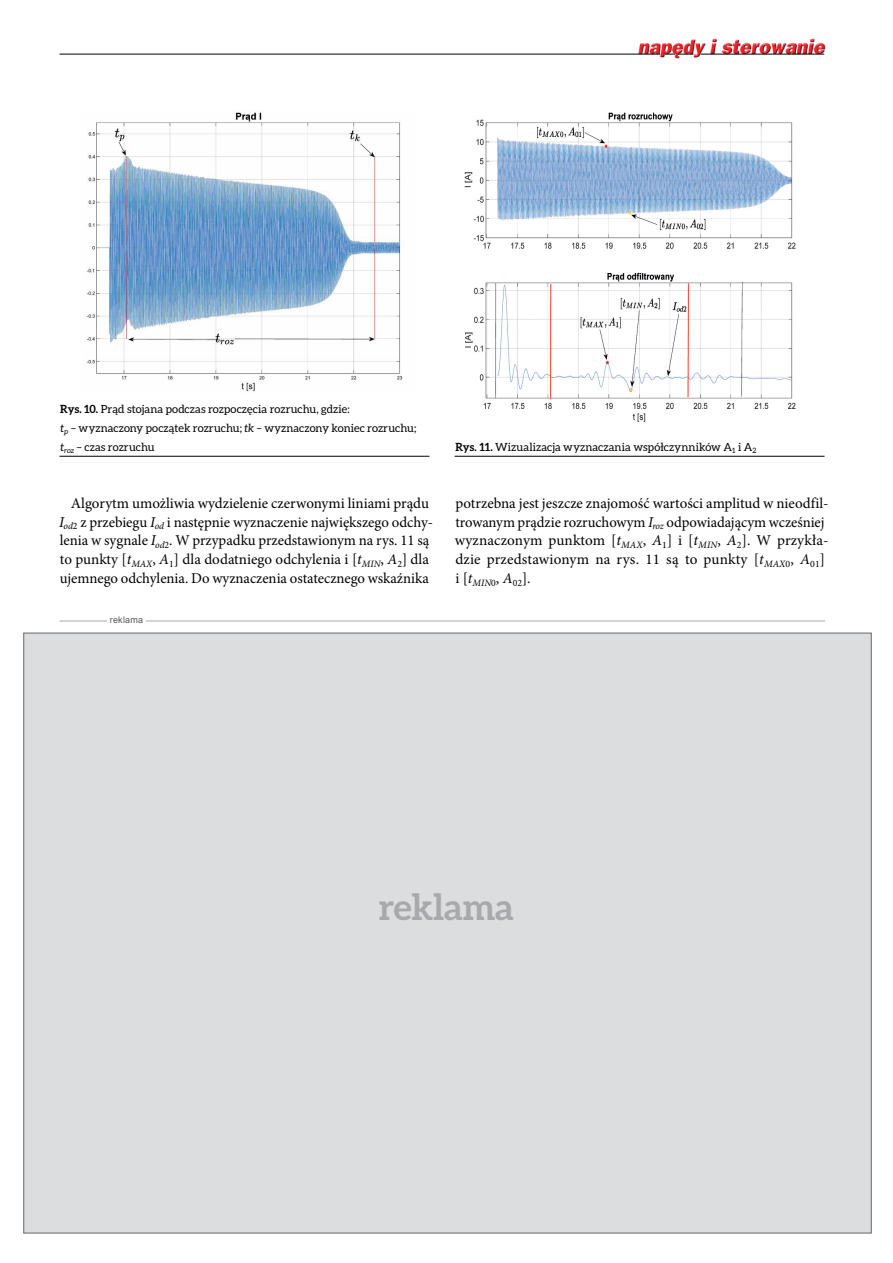
<style>
.page{position:relative;width:893px;height:1263px;background:#fff}
.page>*{position:absolute;margin:0;border:0;box-sizing:border-box;transform-origin:0 0}
.t1{font:700 36px "Aleo";letter-spacing:-.005em;color:#a7a9ac}
.t2{font:15px/18.9px "Minion Pro";color:#000;text-align:center}
.t3{font:11.25px/18.9px "Aleo";letter-spacing:.005em;color:#000}
.t4{font:9px "Arial";letter-spacing:.02em;color:#58595b}
.s1{font-weight:700}
.s2{font-style:italic}
</style>
<div class="page">
<img style="left:636px;top:38px;width:190px;height:21px">
<hr style="left:60px;top:54px;width:600px;height:1px;background:#000">
<svg style="left:665px;top:54px;width:28px;height:1px"></svg>
<hr style="left:700px;top:54px;width:124px;height:1px;background:#000">
<hr style="left:60px;top:621px;width:765px;height:1px;background:#a7a9ac">
<div style="left:107px;top:616px;width:39px;height:10px;background:#fff"></div>
<hr style="left:60px;top:456px;width:369px;height:1px;background:#000">
<hr style="left:455px;top:456px;width:369px;height:1px;background:#000">
<img style="left:86px;top:112px;width:317px;height:280px">
<img style="left:464px;top:112px;width:332px;height:310px">
<div style="left:24px;top:633px;width:847px;height:600px;background:#dcddde"></div>
<p class="t3" style="left:60px;top:400px;width:358px"><span class="s1">Rys. 10.</span> Prąd stojana podczas rozpoczęcia rozruchu, gdzie:<br><span class="s2">t</span><sub>p</sub> – wyznaczony początek rozruchu; <span class="s2">tk</span> – wyznaczony koniec rozruchu; <span class="s2">t</span><sub>roz</sub> – czas rozruchu</p>
<p class="t3" style="left:455px;top:437px;width:303px"><span class="s1">Rys. 11.</span> Wizualizacja wyznaczania współczynników A<sub>1</sub> i A<sub>2</sub></p>
<p class="t2" style="left:59px;top:493px;width:375px">Algorytm umożliwia wydzielenie czerwonymi liniami prądu <span class="s2">I</span><sub>od</sub><sub>2</sub> z przebiegu <span class="s2">I</span><sub>od</sub> i następnie wyznaczenie największego odchy&shy;lenia w sygnale <span class="s2">I</span><sub>od</sub><sub>2</sub>. W przypadku przedstawionym na rys. 11 są to punkty [<span class="s2">t</span><sub>MAX</sub>, <span class="s2">A</span><sub>1</sub>] dla dodatniego odchylenia i [<span class="s2">t</span><sub>MIN</sub>, <span class="s2">A</span><sub>2</sub>] dla ujemnego odchylenia. Do wyznaczenia ostatecznego wskaźnika</p>
<p class="t2" style="left:455px;top:493px;width:375px;text-align:left">potrzebna jest jeszcze znajomość wartości amplitud w nieodfil&shy;trowanym prądzie rozruchowym <span class="s2">I</span><sub>roz</sub> odpowiadającym wcześniej wyznaczonym punktom [<span class="s2">t</span><sub>MAX</sub>, <span class="s2">A</span><sub>1</sub>] i [<span class="s2">t</span><sub>MIN</sub>, <span class="s2">A</span><sub>2</sub>]. W przykła&shy;dzie przedstawionym na rys. 11 są to punkty [<span class="s2">t</span><sub>MAX</sub><sub>0</sub>, <span class="s2">A</span><sub>01</sub>] i [<span class="s2">t</span><sub>MIN</sub><sub>0</sub>, <span class="s2">A</span><sub>02</sub>].</p>
<p class="t4" style="left:110px;top:614px;width:35px">reklama</p>
<h1 class="t1" style="left:379px;top:886px;width:136px">reklama</h1>
</div>
